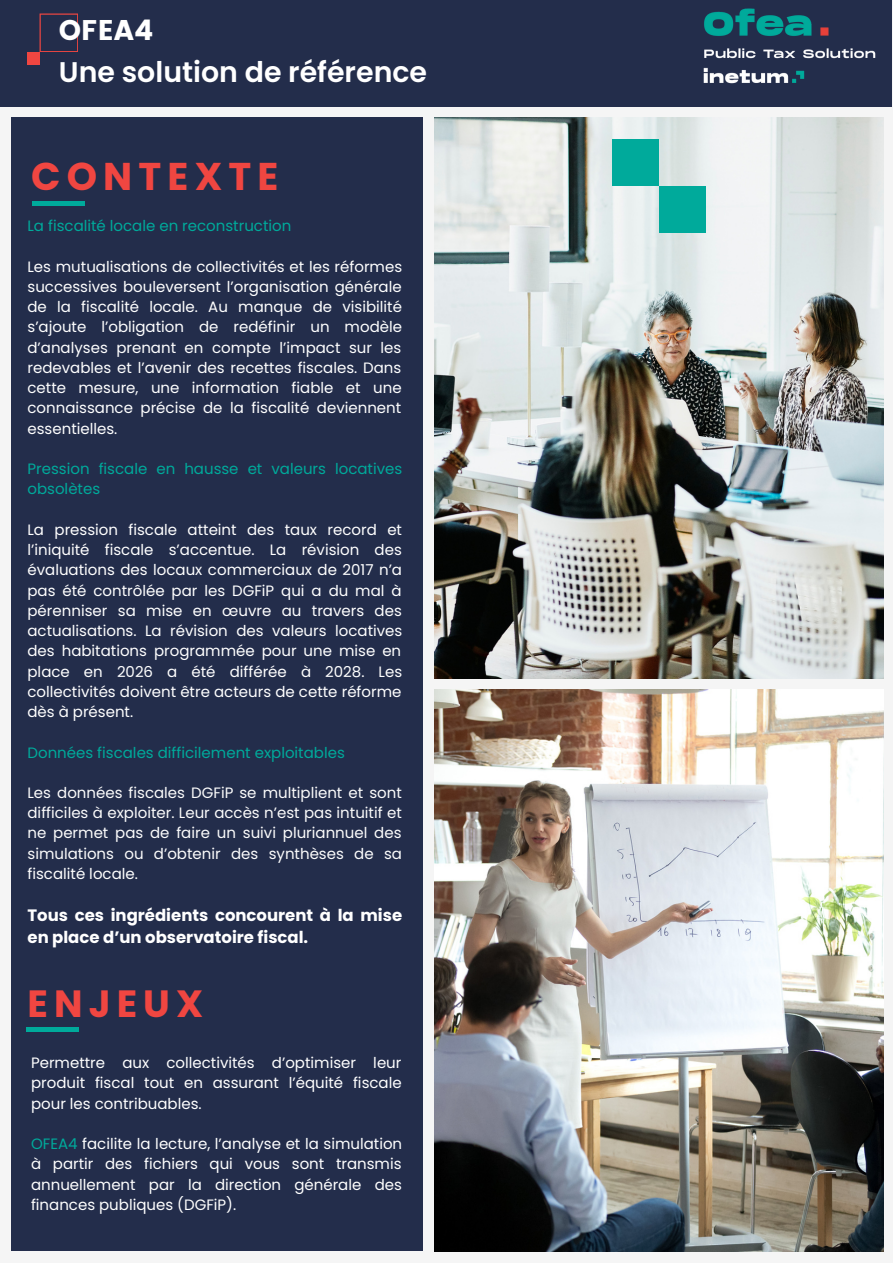
<style>
.page{position:relative;width:893px;height:1264px;background:#fff}
.page>*{position:absolute;margin:0;border:0;box-sizing:border-box;transform-origin:0 0}
.t1{font:700 38.7px "Poppins";letter-spacing:.16em;color:#f04641}
.t2{font:700 37.95px "Poppins";letter-spacing:.16em;color:#f04641}
.t3{font:600 28.35px "Poppins";color:#fff}
.t4{font:28.35px "Poppins";color:#fff}
.t5{font:700 16.5px/22.5px "Poppins";color:#fff}
.t6{font:15px/20.2px "Poppins";color:#fff;text-align:justify}
.t7{font:15px/20.2px "Poppins";color:#fcfcfc;text-align:justify}
.t8{font:15px/20.2px "Poppins";color:#00aa9b}
.s1{color:#00aa9b}
</style>
<div class="page">
<div style="left:0;top:0;width:892px;height:1262px;background:#f5f5f5"></div>
<img style="left:434px;top:117px;width:449px;height:561px">
<img style="left:434px;top:690px;width:449px;height:560px">
<div style="left:11px;top:117px;width:411px;height:1133px;background:#232d4b"></div>
<div style="left:33px;top:201px;width:52px;height:5px;background:#00aa9b"></div>
<hr style="left:26px;top:1027px;width:52px;height:4px;background:#00aa9b">
<div style="left:0;top:0;width:891px;height:107px;background:#232d4b"></div>
<svg style="left:40px;top:14px;width:38px;height:38px"></svg>
<div style="left:27px;top:52px;width:13px;height:13px;background:#f04641"></div>
<div style="left:659px;top:186px;width:46px;height:46px;background:#00aa9b"></div>
<div style="left:612px;top:140px;width:46px;height:46px;background:#00aa9b"></div>
<img style="left:703px;top:0;width:189px;height:107px">
<h3 class="t4" style="left:59px;top:14px;width:96px">OFEA4</h3>
<h3 class="t3" style="left:59px;top:52px;width:369px">Une solution de référence</h3>
<h1 class="t1" style="left:31px;top:150px;width:249px">CONTEXTE</h1>
<p class="t8" style="left:27px;top:216px;width:265px">La fiscalité locale en reconstruction</p>
<p class="t6" style="left:27px;top:256px;width:376px">Les mutualisations de collectivités et les réformes successives bouleversent l’organisation générale de la fiscalité locale. Au manque de visibilité s’ajoute l’obligation de redéfinir un modèle d’analyses prenant en compte l’impact sur les redevables et l’avenir des recettes fiscales. Dans cette mesure, une information fiable et une connaissance précise de la fiscalité deviennent essentielles.</p>
<p class="t8" style="left:27px;top:459px;width:376px">Pression fiscale en hausse et valeurs locatives obsolètes</p>
<p class="t6" style="left:27px;top:519px;width:376px">La pression fiscale atteint des taux record et l’iniquité fiscale s’accentue. La révision des évaluations des locaux commerciaux de 2017 n’a pas été contrôlée par les DGFiP qui a du mal à pérenniser sa mise en œuvre au travers des actualisations. La révision des valeurs locatives des habitations programmée pour une mise en place en 2026 a été différée à 2028. Les collectivités doivent être acteurs de cette réforme dès à présent.</p>
<p class="t8" style="left:27px;top:742px;width:319px">Données fiscales difficilement exploitables</p>
<p class="t7" style="left:27px;top:782px;width:376px">Les données fiscales DGFiP se multiplient et sont difficiles à exploiter. Leur accès n’est pas intuitif et ne permet pas de faire un suivi pluriannuel des simulations ou d’obtenir des synthèses de sa</p>
<p class="t6" style="left:27px;top:863px;width:112px">fiscalité locale.</p>
<p class="t5" style="left:27px;top:903px;width:376px">Tous ces ingrédients concourent à la mise en place d’un observatoire fiscal.</p>
<h2 class="t2" style="left:27px;top:977px;width:177px">ENJEUX</h2>
<p class="t6" style="left:31px;top:1052px;width:372px">Permettre aux collectivités d’optimiser leur produit fiscal tout en assurant l’équité fiscale pour les contribuables.</p>
<p class="t6" style="left:31px;top:1133px;width:372px"><span class="s1">OFEA4</span> facilite la lecture, l’analyse et la simulation à partir des fichiers qui vous sont transmis annuellement par la direction générale des finances publiques (DGFiP).</p>
</div>
